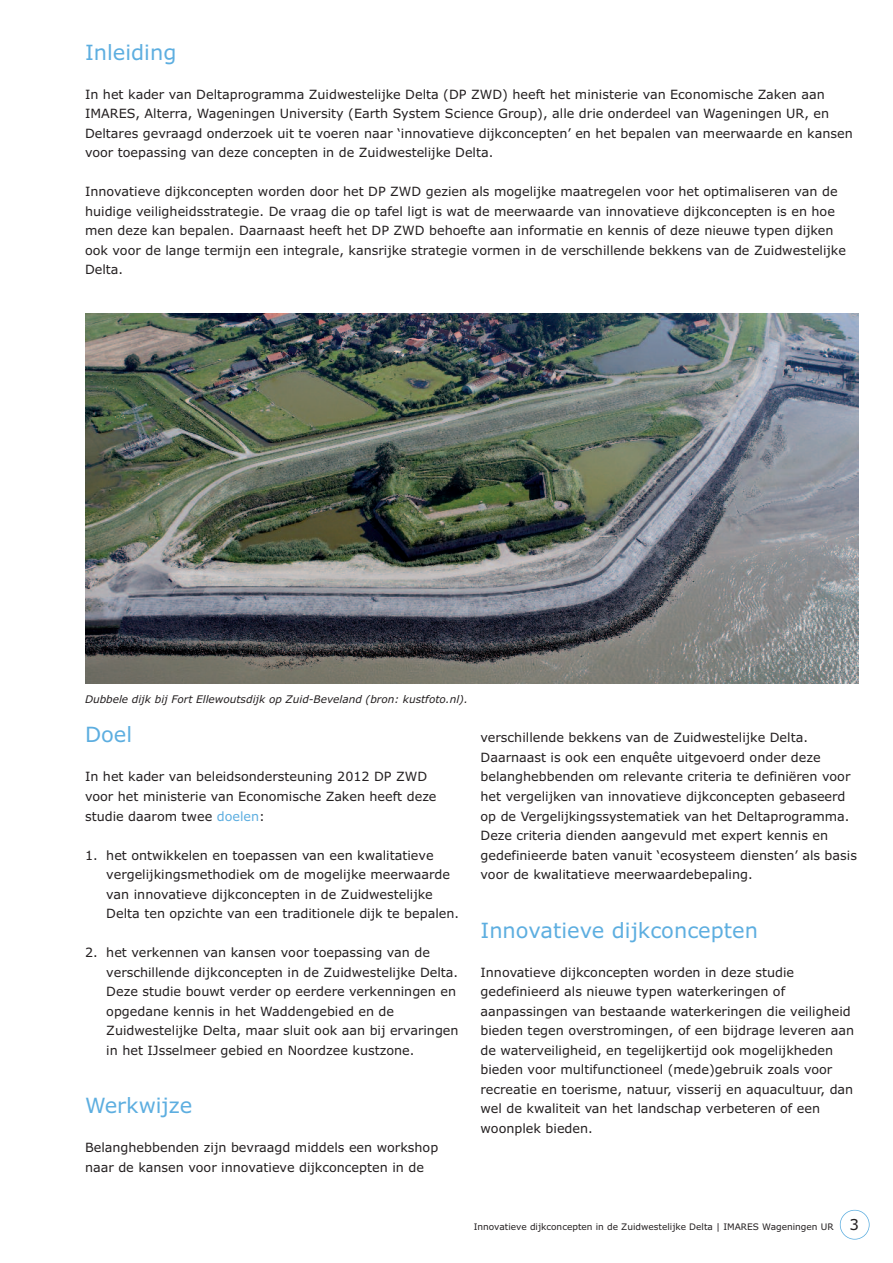
<style>
.page{position:relative;width:893px;height:1263px;background:#fff}
.page>*{position:absolute;margin:0;border:0;box-sizing:border-box;transform-origin:0 0}
.t1{font:21px "Verdana";color:#5daee0}
.t2{font:12.75px/19.5px "Verdana";color:#231f20}
.t3{font:italic 10.5px "Verdana";color:#231f20}
.t4{font:9px "Verdana";color:#231f20}
.s1{color:#5daee0}
.s2{font-size:15px}
</style>
<div class="page">
<div style="left:840px;top:1210px;width:30px;height:29px;border:2px solid #5daee0;border-radius:50%"></div>
<img style="left:85px;top:313px;width:774px;height:371px">
<h1 class="t1" style="left:85px;top:40px;width:93px">Inleiding</h1>
<p class="t2" style="left:85px;top:85px;width:769px">In het kader van Deltaprogramma Zuidwestelijke Delta (DP ZWD) heeft het ministerie van Economische Zaken aan IMARES, Alterra, Wageningen University (Earth System Science Group), alle drie onderdeel van Wageningen UR, en Deltares gevraagd onderzoek uit te voeren naar ‘innovatieve dijkconcepten’ en het bepalen van meerwaarde en kansen voor toepassing van deze concepten in de Zuidwestelijke Delta.</p>
<p class="t2" style="left:85px;top:182px;width:762px">Innovatieve dijkconcepten worden door het DP ZWD gezien als mogelijke maatregelen voor het optimaliseren van de huidige veiligheidsstrategie. De vraag die op tafel ligt is wat de meerwaarde van innovatieve dijkconcepten is en hoe men deze kan bepalen. Daarnaast heeft het DP ZWD behoefte aan informatie en kennis of deze nieuwe typen dijken ook voor de lange termijn een integrale, kansrijke strategie vormen in de verschillende bekkens van de Zuidwestelijke Delta.</p>
<p class="t3" style="left:85px;top:694px;width:384px">Dubbele dijk bij Fort Ellewoutsdijk op Zuid-Beveland (bron: kustfoto.nl).</p>
<h1 class="t1" style="left:85px;top:723px;width:49px">Doel</h1>
<p class="t2" style="left:85px;top:767px;width:353px">In het kader van beleidsondersteuning 2012 DP ZWD voor het ministerie van Economische Zaken heeft deze studie daarom twee <span class="s1">doelen</span>:</p>
<p class="t2" style="left:106px;top:845px;width:354px;text-indent:-21px">1. het ontwikkelen en toepassen van een kwalitatieve vergelijkingsmethodiek om de mogelijke meerwaarde van innovatieve dijkconcepten in de Zuidwestelijke Delta ten opzichte van een traditionele dijk te bepalen.</p>
<p class="t2" style="left:106px;top:943px;width:354px;text-indent:-21px">2. het verkennen van kansen voor toepassing van de verschillende dijkconcepten in de Zuidwestelijke Delta.<br>Deze studie bouwt verder op eerdere verkenningen en opgedane kennis in het Waddengebied en de Zuidwestelijke Delta, maar sluit ook aan bij ervaringen in het IJsselmeer gebied en Noordzee kustzone.</p>
<h1 class="t1" style="left:85px;top:1093px;width:109px">Werkwijze</h1>
<p class="t2" style="left:85px;top:1138px;width:355px">Belanghebbenden zijn bevraagd middels een workshop naar de kansen voor innovatieve dijkconcepten in de</p>
<p class="t2" style="left:480px;top:728px;width:378px">verschillende bekkens van de Zuidwestelijke Delta.<br>Daarnaast is ook een enquête uitgevoerd onder deze belanghebbenden om relevante criteria te definiëren voor het vergelijken van innovatieve dijkconcepten gebaseerd op de Vergelijkingssystematiek van het Deltaprogramma.<br>Deze criteria dienden aangevuld met expert kennis en gedefinieerde baten vanuit ‘ecosysteem diensten’ als basis voor de kwalitatieve meerwaardebepaling.</p>
<h1 class="t1" style="left:480px;top:918px;width:279px">Innovatieve dijkconcepten</h1>
<p class="t2" style="left:480px;top:962px;width:375px">Innovatieve dijkconcepten worden in deze studie gedefinieerd als nieuwe typen waterkeringen of aanpassingen van bestaande waterkeringen die veiligheid bieden tegen overstromingen, of een bijdrage leveren aan de waterveiligheid, en tegelijkertijd ook mogelijkheden bieden voor multifunctioneel (mede)gebruik zoals voor recreatie en toerisme, natuur, visserij en aquacultuur, dan wel de kwaliteit van het landschap verbeteren of een woonplek bieden.</p>
<p class="t4" style="left:474px;top:1221px;width:387px">Innovatieve dijkconcepten in de Zuidwestelijke Delta | IMARES Wageningen UR <span class="s2">3</span></p>
</div>
